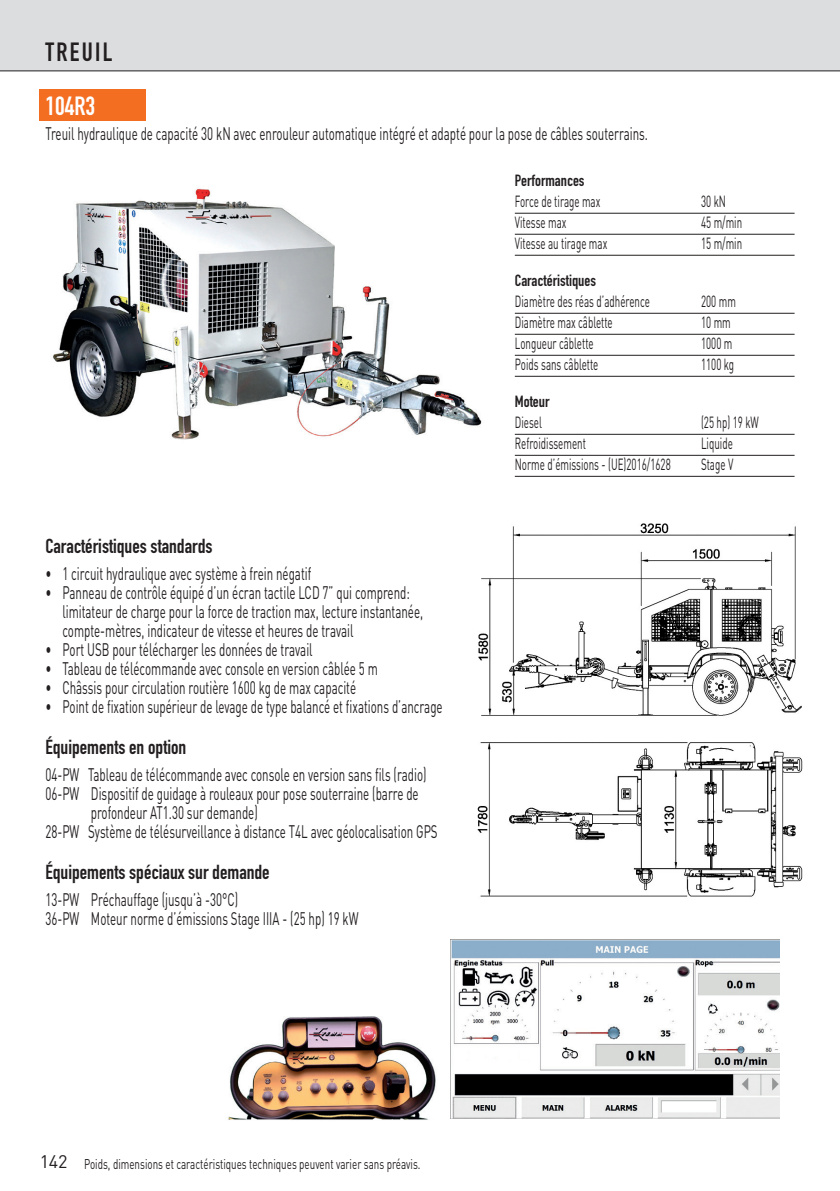
<style>
.page{position:relative;width:840px;height:1191px;background:#fff}
.page>*{position:absolute;margin:0;border:0;box-sizing:border-box;transform-origin:0 0}
.t1{font:26px "DIN Engschrift Std";letter-spacing:.09em;color:#231f20}
.t2{font:26px "DIN Engschrift Std";color:#fff}
.t3{font:20px "DIN Engschrift Std";color:#231f20}
.t4{font:18px/19px "DIN";color:#231f20;scale:.64 1}
.t5{font:18px "DIN";color:#231f20}
.t6{font:16px "DIN";color:#231f20;scale:.61 1}
.t7{font:16px "DIN Engschrift Std";color:#231f20}
.t8{font:14px "DIN";color:#231f20;scale:.7 1}
</style>
<div class="page">
<svg style="left:0;top:0;width:839px;height:100px"></svg>
<img style="left:477px;top:523px;width:326px;height:374px">
<img style="left:53px;top:188px;width:429px;height:252px">
<div style="left:40px;top:89px;width:106px;height:31px;background:#f36e21"></div>
<hr style="left:514px;top:213px;width:280px;height:1px;background:#231f20">
<hr style="left:514px;top:234px;width:280px;height:1px;background:#231f20">
<hr style="left:514px;top:255px;width:280px;height:1px;background:#231f20">
<hr style="left:514px;top:313px;width:280px;height:1px;background:#231f20">
<hr style="left:514px;top:334px;width:280px;height:1px;background:#231f20">
<hr style="left:514px;top:355px;width:280px;height:1px;background:#231f20">
<hr style="left:514px;top:376px;width:280px;height:1px;background:#231f20">
<hr style="left:514px;top:434px;width:280px;height:1px;background:#231f20">
<hr style="left:514px;top:455px;width:280px;height:1px;background:#231f20">
<hr style="left:514px;top:476px;width:280px;height:1px;background:#231f20">
<img style="left:228px;top:1016px;width:208px;height:104px">
<img style="left:450px;top:940px;width:329px;height:179px">
<h1 class="t1" style="left:45px;top:37px;width:69px">TREUIL</h1>
<h1 class="t2" style="left:45px;top:91px;width:51px">104R3</h1>
<p class="t4" style="left:45px;top:123px;width:942px">Treuil hydraulique de capacité 30 kN avec enrouleur automatique intégré et adapté pour la pose de câbles souterrains.</p>
<p class="t7" style="left:514px;top:171px;width:71px">Performances</p>
<p class="t6" style="left:514px;top:191px;width:142px">Force de tirage max</p>
<p class="t6" style="left:700px;top:191px;width:42px">30 kN</p>
<p class="t6" style="left:514px;top:212px;width:86px">Vitesse max</p>
<p class="t6" style="left:700px;top:212px;width:69px">45 m/min</p>
<p class="t6" style="left:514px;top:233px;width:153px">Vitesse au tirage max</p>
<p class="t6" style="left:700px;top:233px;width:69px">15 m/min</p>
<p class="t7" style="left:514px;top:271px;width:83px">Caractéristiques</p>
<p class="t6" style="left:514px;top:291px;width:223px">Diamètre des réas d’adhérence</p>
<p class="t6" style="left:700px;top:291px;width:59px">200 mm</p>
<p class="t6" style="left:514px;top:312px;width:162px">Diamètre max câblette</p>
<p class="t6" style="left:700px;top:312px;width:50px">10 mm</p>
<p class="t6" style="left:514px;top:333px;width:131px">Longueur câblette</p>
<p class="t6" style="left:700px;top:333px;width:53px">1000 m</p>
<p class="t6" style="left:514px;top:354px;width:138px">Poids sans câblette</p>
<p class="t6" style="left:700px;top:354px;width:56px">1100 kg</p>
<p class="t7" style="left:514px;top:392px;width:36px">Moteur</p>
<p class="t6" style="left:514px;top:412px;width:46px">Diesel</p>
<p class="t6" style="left:700px;top:412px;width:96px">(25 hp) 19 kW</p>
<p class="t6" style="left:514px;top:433px;width:118px">Refroidissement</p>
<p class="t6" style="left:700px;top:433px;width:54px">Liquide</p>
<p class="t6" style="left:514px;top:454px;width:257px">Norme d’émissions - (UE)2016/1628</p>
<p class="t6" style="left:700px;top:454px;width:54px">Stage V</p>
<p class="t3" style="left:45px;top:534px;width:168px">Caractéristiques standards</p>
<p class="t4" style="left:45px;top:563px;width:417px">• 1 circuit hydraulique avec système à frein négatif</p>
<p class="t4" style="left:62px;top:583px;width:565px;text-indent:-17px">• Panneau de contrôle équipé d’un écran tactile LCD 7” qui comprend: limitateur de charge pour la force de traction max, lecture instantanée, compte-mètres, indicateur de vitesse et heures de travail</p>
<p class="t4" style="left:45px;top:640px;width:419px">• Port USB pour télécharger les données de travail</p>
<p class="t4" style="left:45px;top:659px;width:521px">• Tableau de télécommande avec console en version câblée 5 m</p>
<p class="t4" style="left:45px;top:678px;width:487px">• Châssis pour circulation routière 1600 kg de max capacité</p>
<p class="t4" style="left:45px;top:697px;width:622px">• Point de fixation supérieur de levage de type balancé et fixations d’ancrage</p>
<p class="t3" style="left:45px;top:735px;width:142px">Équipements en option</p>
<p class="t4" style="left:45px;top:764px;width:596px">04-PW Tableau de télécommande avec console en version sans fils (radio)</p>
<p class="t4" style="left:45px;top:784px;width:584px">06-PW Dispositif de guidage à rouleaux pour pose souterraine (barre de</p>
<p class="t4" style="left:91px;top:803px;width:262px">profondeur AT1.30 sur demande)</p>
<p class="t4" style="left:45px;top:822px;width:614px">28-PW Système de télésurveillance à distance T4L avec géolocalisation GPS</p>
<p class="t3" style="left:45px;top:860px;width:226px">Équipements spéciaux sur demande</p>
<p class="t4" style="left:45px;top:889px;width:490px">13-PW Préchauffage (jusqu’à -30°C)<br>36-PW Moteur norme d’émissions Stage IIIA - (25 hp) 19 kW</p>
<p class="t5" style="left:40px;top:1150px;width:29px">142</p>
<p class="t8" style="left:84px;top:1155px;width:482px">Poids, dimensions et caractéristiques techniques peuvent varier sans préavis.</p>
</div>
